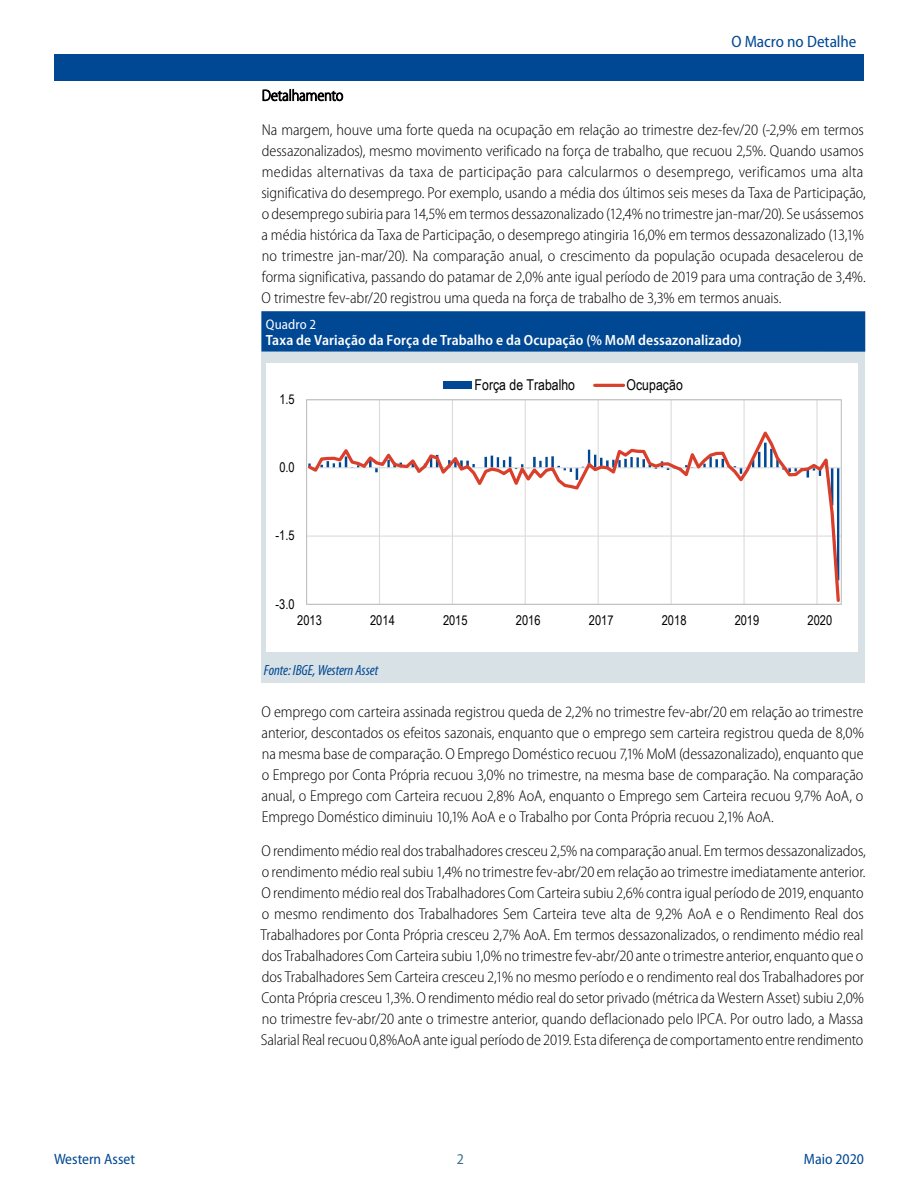
<style>
.page{position:relative;width:918px;height:1188px;background:#fff}
.page>*{position:absolute;margin:0;border:0;box-sizing:border-box;transform-origin:0 0}
.t1{font:semi-condensed 16.5px "Myriad Pro";color:#004894}
.t2{font:300 semi-condensed 15.75px/21px "Myriad Pro";letter-spacing:-.005em;color:#000}
.t3{font:semi-condensed 15px "Myriad Pro";color:#004894}
.t4{font:semi-condensed 15px "Myriad Pro";color:#3b6e8f}
.t5{font:600 semi-condensed 14.85px "Myriad Pro";letter-spacing:.005em;color:#fff}
.t6{font:italic condensed 14.85px "Myriad Pro";letter-spacing:-.005em;color:#004894}
.t7{font:14.85px "Arial Narrow";color:#000}
.t8{font:semi-condensed 13.95px "Myriad Pro";letter-spacing:.005em;color:#fff}
.t9{font:13.5px "Arial Narrow";letter-spacing:-.005em;color:#000}
</style>
<div class="page">
<div style="left:54px;top:54px;width:810px;height:27px;background:#004894"></div>
<svg style="left:262px;top:88px;width:82px;height:13px"></svg>
<div style="left:261px;top:352px;width:604px;height:331px;background:#d8e1e5"></div>
<div style="left:261px;top:311px;width:604px;height:41px;background:#004894"></div>
<div style="left:266px;top:363px;width:592px;height:289px;background:#fff"></div>
<hr style="left:379px;top:400px;width:1px;height:204px;background:#dadada">
<hr style="left:452px;top:400px;width:1px;height:204px;background:#dadada">
<hr style="left:525px;top:400px;width:1px;height:204px;background:#dadada">
<hr style="left:598px;top:400px;width:1px;height:204px;background:#dadada">
<hr style="left:671px;top:400px;width:1px;height:204px;background:#dadada">
<hr style="left:744px;top:400px;width:1px;height:204px;background:#dadada">
<hr style="left:816px;top:400px;width:2px;height:204px;background:#dadada">
<svg style="left:306px;top:426px;width:536px;height:178px"></svg>
<div style="left:443px;top:381px;width:29px;height:8px;background:#004794"></div>
<hr style="left:595px;top:384px;width:29px;height:3px;background:#da3f2c">
<p class="t1" style="left:731px;top:32px;width:127px">O Macro no Detalhe</p>
<p class="t2" style="left:262px;top:78px;width:604px;line-height:34.5px">Detalhamento<br>Na margem, houve uma forte queda na ocupação em relação ao trimestre dez-fev/20 (-2,9% em termos</p>
<p class="t2" style="left:261px;top:141px;width:606px">dessazonalizados), mesmo movimento verificado na força de trabalho, que recuou 2,5%. Quando usamos medidas alternativas da taxa de participação para calcularmos o desemprego, verificamos uma alta significativa do desemprego. Por exemplo, usando a média dos últimos seis meses da Taxa de Participação, o desemprego subiria para 14,5% em termos dessazonalizado (12,4% no trimestre jan-mar/20). Se usássemos a média histórica da Taxa de Participação, o desemprego atingiria 16,0% em termos dessazonalizado (13,1% no trimestre jan-mar/20). Na comparação anual, o crescimento da população ocupada desacelerou de forma significativa, passando do patamar de 2,0% ante igual período de 2019 para uma contração de 3,4%.<br>O trimestre fev-abr/20 registrou uma queda na força de trabalho de 3,3% em termos anuais.</p>
<p class="t8" style="left:266px;top:316px;width:52px">Quadro 2</p>
<p class="t5" style="left:266px;top:332px;width:477px">Taxa de Variação da Força de Trabalho e da Ocupação (% MoM dessazonalizado)</p>
<p class="t9" style="left:279px;top:389px;width:17px">1.5</p>
<p class="t9" style="left:279px;top:458px;width:17px">0.0</p>
<p class="t9" style="left:276px;top:526px;width:21px">-1.5</p>
<p class="t9" style="left:276px;top:594px;width:21px">-3.0</p>
<p class="t7" style="left:475px;top:374px;width:102px">Força de Trabalho</p>
<p class="t7" style="left:627px;top:374px;width:58px">Ocupação</p>
<p class="t9" style="left:297px;top:610px;width:26px">2013</p>
<p class="t9" style="left:370px;top:610px;width:26px">2014</p>
<p class="t9" style="left:443px;top:610px;width:26px">2015</p>
<p class="t9" style="left:516px;top:610px;width:26px">2016</p>
<p class="t9" style="left:589px;top:610px;width:26px">2017</p>
<p class="t9" style="left:662px;top:610px;width:26px">2018</p>
<p class="t9" style="left:735px;top:610px;width:26px">2019</p>
<p class="t9" style="left:808px;top:610px;width:26px">2020</p>
<p class="t6" style="left:264px;top:663px;width:116px">Fonte: IBGE, Western Asset</p>
<p class="t2" style="left:262px;top:702px;width:604px;text-align:justify">O emprego com carteira assinada registrou queda de 2,2% no trimestre fev-abr/20 em relação ao trimestre anterior, descontados os efeitos sazonais, enquanto que o emprego sem carteira registrou queda de 8,0% na mesma base de comparação. O Emprego Doméstico recuou 7,1% MoM (dessazonalizado), enquanto que o Emprego por Conta Própria recuou 3,0% no trimestre, na mesma base de comparação. Na comparação anual, o Emprego com Carteira recuou 2,8% AoA, enquanto o Emprego sem Carteira recuou 9,7% AoA, o Emprego Doméstico diminuiu 10,1% AoA e o Trabalho por Conta Própria recuou 2,1% AoA.</p>
<p class="t2" style="left:261px;top:841px;width:607px">O rendimento médio real dos trabalhadores cresceu 2,5% na comparação anual. Em termos dessazonalizados, o rendimento médio real subiu 1,4% no trimestre fev-abr/20 em relação ao trimestre imediatamente anterior.<br>O rendimento médio real dos Trabalhadores Com Carteira subiu 2,6% contra igual período de 2019, enquanto o mesmo rendimento dos Trabalhadores Sem Carteira teve alta de 9,2% AoA e o Rendimento Real dos Trabalhadores por Conta Própria cresceu 2,7% AoA. Em termos dessazonalizados, o rendimento médio real dos Trabalhadores Com Carteira subiu 1,0% no trimestre fev-abr/20 ante o trimestre anterior, enquanto que o dos Trabalhadores Sem Carteira cresceu 2,1% no mesmo período e o rendimento real dos Trabalhadores por Conta Própria cresceu 1,3%. O rendimento médio real do setor privado (métrica da Western Asset) subiu 2,0% no trimestre fev-abr/20 ante o trimestre anterior, quando deflacionado pelo IPCA. Por outro lado, a Massa Salarial Real recuou 0,8%AoA ante igual período de 2019. Esta diferença de comportamento entre rendimento</p>
<p class="t3" style="left:54px;top:1151px;width:83px">Western Asset</p>
<p class="t3" style="left:804px;top:1151px;width:62px">Maio 2020</p>
<p class="t4" style="left:457px;top:1151px;width:9px">2</p>
</div>
